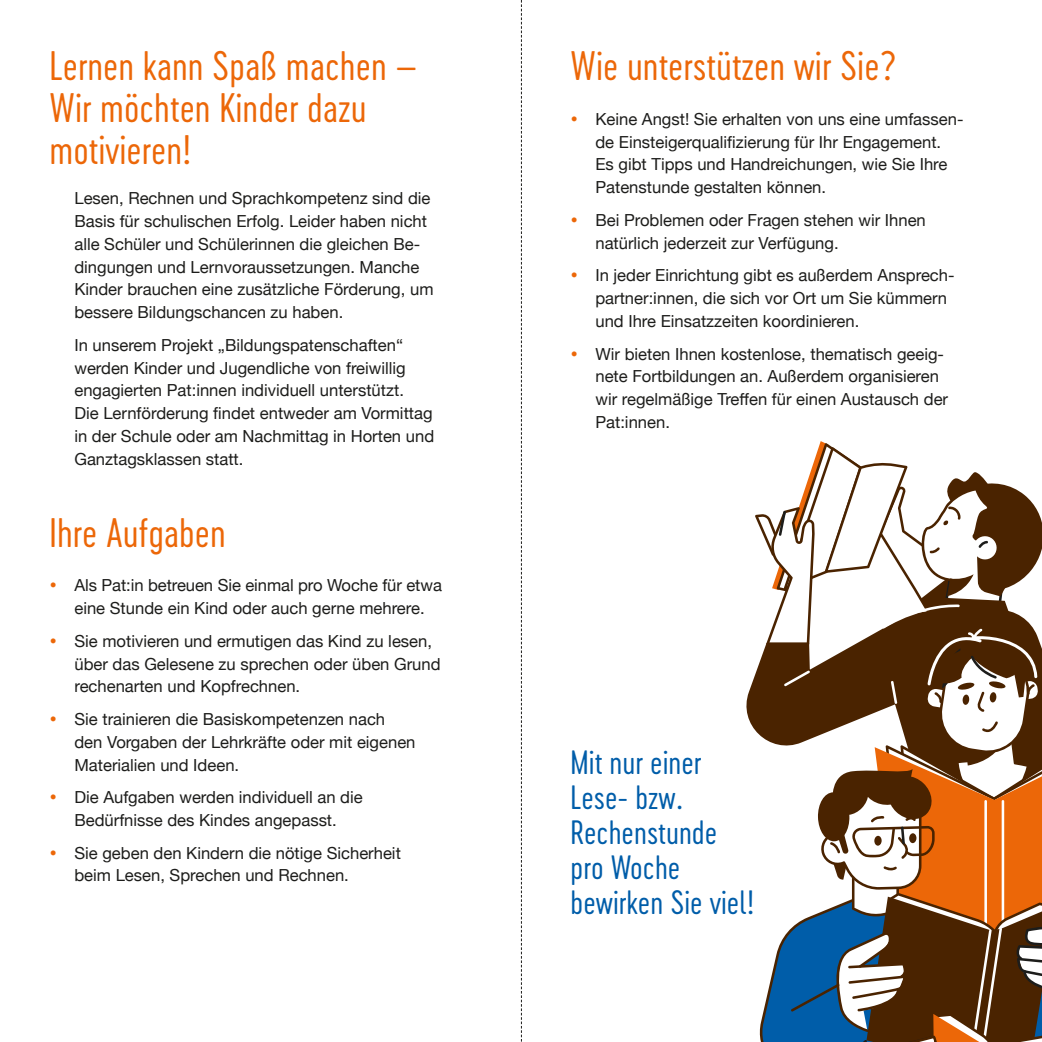
<style>
.page{position:relative;width:1042px;height:1042px;background:#fff}
.page>*{position:absolute;margin:0;border:0;box-sizing:border-box;transform-origin:0 0}
.t1{font:38.5px/42px "Cervo Neue Light Neue";color:#ec6708}
.t2{font:31.5px/35px "Cervo Neue Light Neue";color:#005da9}
.t3{font:16.62px/22.8px "Helvetica Neue";color:#1d1d1b}
.s1{color:#ec6708}
</style>
<div class="page">
<svg style="left:746px;top:675px;width:9px;height:55px"></svg>
<svg style="left:755px;top:441px;width:287px;height:601px"></svg>
<svg style="left:521px;top:0;width:1px;height:1042px"></svg>
<h1 class="t1" style="left:50px;top:45px;width:369px">Lernen kann Spaß machen –<br>Wir möchten Kinder dazu motivieren!</h1>
<p class="t3" style="left:74px;top:188px;width:361px">Lesen, Rechnen und Sprachkompetenz sind die Basis für schulischen Erfolg. Leider haben nicht alle Schüler und Schülerinnen die gleichen Be&shy;dingungen und Lernvoraussetzungen. Manche Kinder brauchen eine zusätzliche Förderung, um bessere Bildungschancen zu haben.</p>
<p class="t3" style="left:74px;top:334px;width:361px">In unserem Projekt „Bildungspatenschaften“ werden Kinder und Jugendliche von freiwillig engagierten Pat:innen individuell unterstützt.<br>Die Lernförderung findet entweder am Vormittag in der Schule oder am Nachmittag in Horten und Ganztagsklassen statt.</p>
<h1 class="t1" style="left:50px;top:511px;width:178px">Ihre Aufgaben</h1>
<p class="t3" style="left:50px;top:575px;width:394px;text-align:center"><span class="s1">•</span> Als Pat:in betreuen Sie einmal pro Woche für etwa eine Stunde ein Kind oder auch gerne mehrere.</p>
<p class="t3" style="left:74px;top:630px;width:368px;text-indent:-25px"><span class="s1">•</span> Sie motivieren und ermutigen das Kind zu lesen, über das Gelesene zu sprechen oder üben Grund rechenarten und Kopfrechnen.</p>
<p class="t3" style="left:74px;top:708px;width:343px;text-indent:-25px"><span class="s1">•</span> Sie trainieren die Basiskompetenzen nach den Vorgaben der Lehrkräfte oder mit eigenen<br>Materialien und Ideen.</p>
<p class="t3" style="left:50px;top:787px;width:315px;text-align:center"><span class="s1">•</span> Die Aufgaben werden individuell an die<br>Bedürfnisse des Kindes angepasst.</p>
<p class="t3" style="left:74px;top:842px;width:328px;text-indent:-25px"><span class="s1">•</span> Sie geben den Kindern die nötige Sicherheit beim Lesen, Sprechen und Rechnen.</p>
<h1 class="t1" style="left:570px;top:45px;width:328px">Wie unterstützen wir Sie?</h1>
<p class="t3" style="left:595px;top:109px;width:369px;text-indent:-25px"><span class="s1">•</span> Keine Angst! Sie erhalten von uns eine umfassen&shy;de Einsteigerqualifizierung für Ihr Engagement.<br>Es gibt Tipps und Handreichungen, wie Sie Ihre Patenstunde gestalten können.</p>
<p class="t3" style="left:595px;top:210px;width:332px;text-indent:-25px"><span class="s1">•</span> Bei Problemen oder Fragen stehen wir Ihnen natürlich jederzeit zur Verfügung.</p>
<p class="t3" style="left:595px;top:265px;width:361px;text-indent:-25px"><span class="s1">•</span> In jeder Einrichtung gibt es außerdem Ansprech&shy;partner:innen, die sich vor Ort um Sie kümmern und Ihre Einsatzzeiten koordinieren.</p>
<p class="t3" style="left:595px;top:343px;width:354px;text-indent:-25px"><span class="s1">•</span> Wir bieten Ihnen kostenlose, thematisch geeig&shy;nete Fortbildungen an. Außerdem organisieren wir regelmäßige Treffen für einen Austausch der Pat:innen.</p>
<h2 class="t2" style="left:570px;top:745px;width:185px">Mit nur einer<br>Lese- bzw.<br>Rechenstunde pro Woche bewirken Sie viel!</h2>
</div>
